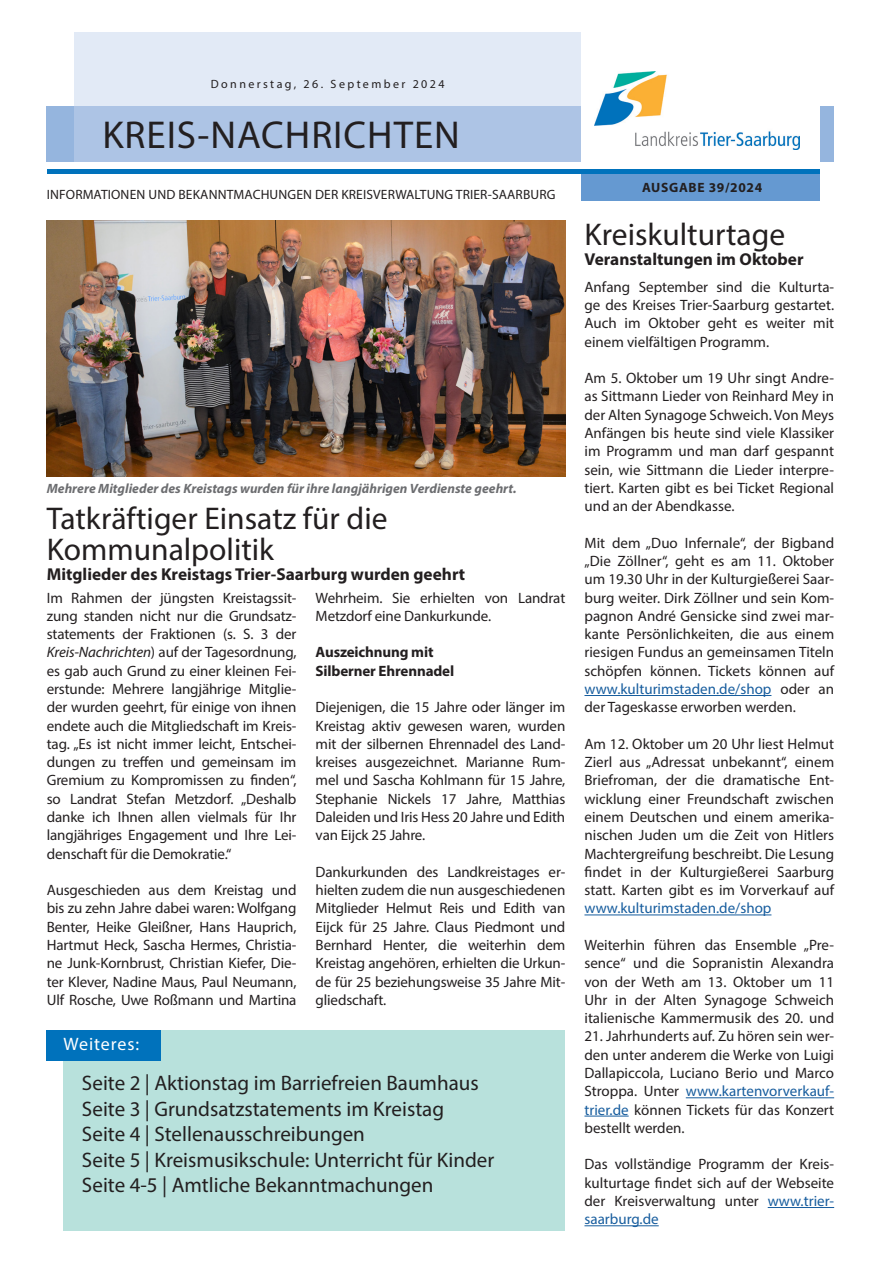
<style>
.page{position:relative;width:881px;height:1263px;background:#fff}
.page>*{position:absolute;margin:0;border:0;box-sizing:border-box;transform-origin:0 0}
.t1{font:39px "Myriad Pro";letter-spacing:.025em;color:#231f20}
.Headline{font:31.5px "Myriad Pro";color:#231f20}
.Inhaltsverzeichnis{font:21px "Myriad Pro";color:#231f20}
.t2{font:18px "Myriad Pro";letter-spacing:.05em;color:#fff}
.Subline{font:700 17.25px "Myriad Pro";color:#231f20}
.Fließtext{font:15px/18.3px "Myriad Pro";color:#231f20;text-align:justify}
.Fließtext-2{font:700 15px "Myriad Pro";letter-spacing:-.01em;color:#231f20}
.Bilduntertitel{font:italic 700 13.5px "Myriad Pro";color:#6c6d70}
.t3{font:13.5px "Myriad Pro";letter-spacing:.01em;color:#231f20}
.t4{font:700 13.5px "Myriad Pro";letter-spacing:.05em;color:#231f20}
.t5{font:12px "Myriad Pro";letter-spacing:.2em;color:#231f20}
.s1{font-style:italic}
.s2{color:#175d9e}
</style>
<div class="page">
<div style="left:47px;top:106px;width:786px;height:56px;background:#95b5de"></div>
<svg style="left:74px;top:32px;width:506px;height:130px;background:#cbd9ee"></svg>
<div style="left:580px;top:0;width:239px;height:193px;background:#fff"></div>
<div style="left:580px;top:172px;width:239px;height:28px;background:#6599d1"></div>
<hr style="left:47px;top:169px;width:772px;height:4px;background:#0072bc">
<img style="left:594px;top:71px;width:205px;height:79px">
<div style="left:63px;top:1030px;width:502px;height:201px;background:#b8e1dc"></div>
<div style="left:46px;top:1030px;width:115px;height:30px;background:#0072bc"></div>
<img style="left:47px;top:220px;width:518px;height:256px">
<hr style="left:584px;top:695px;width:187px;height:1px;background:#175d9e">
<hr style="left:584px;top:914px;width:187px;height:1px;background:#175d9e">
<hr style="left:685px;top:1097px;width:148px;height:1px;background:#175d9e">
<hr style="left:584px;top:1116px;width:44px;height:1px;background:#175d9e">
<hr style="left:767px;top:1207px;width:66px;height:1px;background:#175d9e">
<hr style="left:584px;top:1225px;width:74px;height:1px;background:#175d9e">
<p class="t5" style="left:211px;top:77px;width:235px">Donnerstag, 26. September 2024</p>
<h1 class="t1" style="left:102px;top:111px;width:359px">KREIS-NACHRICHTEN</h1>
<p class="t3" style="left:47px;top:186px;width:510px">INFORMATIONEN UND BEKANNTMACHUNGEN DER KREISVERWALTUNG TRIER-SAARBURG</p>
<p class="Bilduntertitel" style="left:47px;top:479px;width:471px">Mehrere Mitglieder des Kreistags wurden für ihre langjährigen Verdienste geehrt.</p>
<p class="Headline" style="left:47px;top:499px;width:342px">Tatkräftiger Einsatz für die</p>
<p class="Headline" style="left:47px;top:530px;width:228px">Kommunalpolitik</p>
<p class="Subline" style="left:47px;top:563px;width:420px">Mitglieder des Kreistags Trier-Saarburg wurden geehrt</p>
<p class="Fließtext" style="left:47px;top:588px;width:251px">Im Rahmen der jüngsten Kreistagssit&shy;zung standen nicht nur die Grundsatz&shy;statements der Fraktionen (s. S. 3 der <span class="s1">Kreis-Nachrichten</span>) auf der Tagesordnung, es gab auch Grund zu einer kleinen Fei&shy;erstunde: Mehrere langjährige Mitglie&shy;der wurden geehrt, für einige von ihnen endete auch die Mitgliedschaft im Kreis&shy;tag. „Es ist nicht immer leicht, Entschei&shy;dungen zu treffen und gemeinsam im Gremium zu Kompromissen zu finden“, so Landrat Stefan Metzdorf. „Deshalb danke ich Ihnen allen vielmals für Ihr langjähriges Engagement und Ihre Lei&shy;denschaft für die Demokratie.“</p>
<p class="Fließtext" style="left:47px;top:881px;width:251px">Ausgeschieden aus dem Kreistag und bis zu zehn Jahre dabei waren: Wolfgang Benter, Heike Gleißner, Hans Hauprich, Hartmut Heck, Sascha Hermes, Christia&shy;ne Junk-Kornbrust, Christian Kiefer, Die&shy;ter Klever, Nadine Maus, Paul Neumann, Ulf Rosche, Uwe Roßmann und Martina</p>
<p class="Fließtext" style="left:315px;top:588px;width:251px">Wehrheim. Sie erhielten von Landrat<br>Metzdorf eine Dankurkunde.</p>
<p class="Fließtext-2" style="left:315px;top:643px;width:119px">Auszeichnung mit</p>
<p class="Fließtext-2" style="left:315px;top:661px;width:140px">Silberner Ehrennadel</p>
<p class="Fließtext" style="left:315px;top:698px;width:251px">Diejenigen, die 15 Jahre oder länger im Kreistag aktiv gewesen waren, wurden mit der silbernen Ehrennadel des Land&shy;kreises ausgezeichnet. Marianne Rum&shy;mel und Sascha Kohlmann für 15 Jahre, Stephanie Nickels 17 Jahre, Matthias Daleiden und Iris Hess 20 Jahre und Edith van Eijck 25 Jahre.</p>
<p class="Fließtext" style="left:315px;top:862px;width:251px">Dankurkunden des Landkreistages er&shy;hielten zudem die nun ausgeschiedenen Mitglieder Helmut Reis und Edith van Eijck für 25 Jahre. Claus Piedmont und Bernhard Henter, die weiterhin dem Kreistag angehören, erhielten die Urkun&shy;de für 25 beziehungsweise 35 Jahre Mit&shy;gliedschaft.</p>
<p class="t2" style="left:63px;top:1033px;width:77px">Weiteres:</p>
<p class="Inhaltsverzeichnis" style="left:82px;top:1070px;width:398px">Seite 2 | Aktionstag im Barriefreien Baumhaus</p>
<p class="Inhaltsverzeichnis" style="left:82px;top:1096px;width:363px">Seite 3 | Grundsatzstatements im Kreistag</p>
<p class="Inhaltsverzeichnis" style="left:82px;top:1121px;width:284px">Seite 4 | Stellenausschreibungen</p>
<p class="Inhaltsverzeichnis" style="left:82px;top:1147px;width:413px">Seite 5 | Kreismusikschule: Unterricht für Kinder</p>
<p class="Inhaltsverzeichnis" style="left:82px;top:1172px;width:353px">Seite 4-5 | Amtliche Bekanntmachungen</p>
<p class="t4" style="left:642px;top:179px;width:121px">AUSGABE 39/2024</p>
<p class="Headline" style="left:584px;top:215px;width:202px">Kreiskulturtage</p>
<p class="Subline" style="left:584px;top:248px;width:220px">Veranstaltungen im Oktober</p>
<p class="Fließtext" style="left:584px;top:277px;width:251px">Anfang September sind die Kulturta&shy;ge des Kreises Trier-Saarburg gestartet.<br>Auch im Oktober geht es weiter mit einem vielfältigen Programm.</p>
<p class="Fließtext" style="left:584px;top:369px;width:251px">Am 5. Oktober um 19 Uhr singt Andre&shy;as Sittmann Lieder von Reinhard Mey in der Alten Synagoge Schweich. Von Meys Anfängen bis heute sind viele Klassiker im Programm und man darf gespannt sein, wie Sittmann die Lieder interpre&shy;tiert. Karten gibt es bei Ticket Regional und an der Abendkasse.</p>
<p class="Fließtext" style="left:584px;top:533px;width:251px">Mit dem „Duo Infernale“, der Bigband „Die Zöllner“, geht es am 11. Oktober um 19.30 Uhr in der Kulturgießerei Saar&shy;burg weiter. Dirk Zöllner und sein Kom&shy;pagnon André Gensicke sind zwei mar&shy;kante Persönlichkeiten, die aus einem riesigen Fundus an gemeinsamen Titeln schöpfen können. Tickets können auf <span class="s2">www.kulturimstaden.de/shop</span> oder an der Tageskasse erworben werden.</p>
<p class="Fließtext" style="left:584px;top:734px;width:251px">Am 12. Oktober um 20 Uhr liest Helmut Zierl aus „Adressat unbekannt“, einem Briefroman, der die dramatische Ent&shy;wicklung einer Freundschaft zwischen einem Deutschen und einem amerika&shy;nischen Juden um die Zeit von Hitlers Machtergreifung beschreibt. Die Lesung findet in der Kulturgießerei Saarburg statt. Karten gibt es im Vorverkauf auf <span class="s2">www.kulturimstaden.de/shop</span></p>
<p class="Fließtext" style="left:584px;top:935px;width:251px">Weiterhin führen das Ensemble „Pre&shy;sence“ und die Sopranistin Alexandra von der Weth am 13. Oktober um 11<br>Uhr in der Alten Synagoge Schweich italienische Kammermusik des 20. und</p>
<p class="Fließtext" style="left:584px;top:1027px;width:251px">21. Jahrhunderts auf. Zu hören sein wer&shy;den unter anderem die Werke von Luigi Dallapiccola, Luciano Berio und Marco Stroppa. Unter <span class="s2">www.kartenvorverkauf&shy;trier.de</span> können Tickets für das Konzert bestellt werden.</p>
<p class="Fließtext" style="left:584px;top:1155px;width:251px">Das vollständige Programm der Kreis&shy;kulturtage findet sich auf der Webseite der Kreisverwaltung unter <span class="s2">www.trier&shy;saarburg.de</span></p>
</div>
